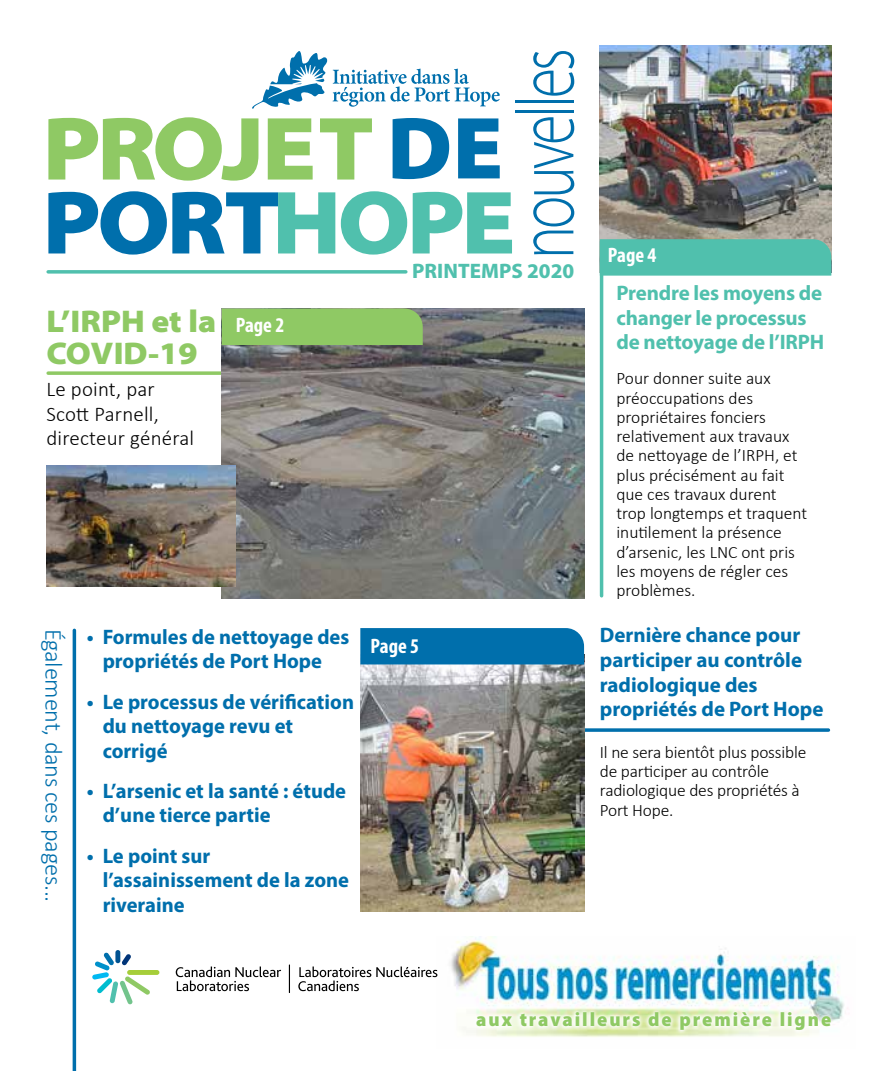
<style>
.page{position:relative;width:882px;height:1071px;background:#fff}
.page>*{position:absolute;margin:0;border:0;box-sizing:border-box;transform-origin:0 0}
.t1{font:31.5px/31.5px "Myriad Variable Concept";letter-spacing:.255em;color:#8fc964}
.t2{font:300 24.5px "Calibri";letter-spacing:-.01em;color:#006fac}
.t3{font:21px/24.5px "Myriad Variable Concept";letter-spacing:.19em;color:#006fac}
.t4{font:21px/24.5px "Myriad Variable Concept";letter-spacing:.2em;color:#50c0ad}
.t5{font:300 21px/24.5px "Calibri";letter-spacing:.01em;color:#000}
.t6{font:21px "Myriad Variable Concept";letter-spacing:.08em;color:#fff}
.t7{font:21px "Myriad Variable Concept";letter-spacing:.225em;color:#50c0ad}
.t8{font:19.6px "Myriad Variable Concept";letter-spacing:.295em;color:#8fc964}
.t9{font:300 17.5px/19.2px "Calibri";color:#000}
</style>
<div class="page">
<svg style="left:48px;top:371px;width:174px;height:4px"></svg>
<img style="left:222px;top:309px;width:362px;height:289px">
<svg style="left:584px;top:728px;width:244px;height:4px"></svg>
<img style="left:437px;top:937px;width:411px;height:100px">
<svg style="left:48px;top:117px;width:210px;height:64px"></svg>
<svg style="left:268px;top:118px;width:45px;height:62px"></svg>
<svg style="left:320px;top:118px;width:52px;height:62px"></svg>
<svg style="left:48px;top:191px;width:287px;height:64px"></svg>
<svg style="left:341px;top:191px;width:66px;height:64px"></svg>
<svg style="left:413px;top:192px;width:99px;height:61px"></svg>
<svg style="left:393px;top:118px;width:56px;height:61px"></svg>
<svg style="left:458px;top:118px;width:42px;height:60px"></svg>
<svg style="left:533px;top:117px;width:41px;height:137px"></svg>
<hr style="left:515px;top:110px;width:58px;height:3px;background:#006fac">
<hr style="left:515px;top:100px;width:58px;height:3px;background:#006fac">
<svg style="left:533px;top:51px;width:41px;height:45px"></svg>
<svg style="left:252px;top:51px;width:248px;height:58px"></svg>
<svg style="left:48px;top:270px;width:358px;height:4px"></svg>
<div style="left:115px;top:950px;width:5px;height:13px;background:#005291;border-radius:2px"></div>
<div style="left:127px;top:970px;width:32px;height:5px;background:#a6ce39;border-radius:2px"></div>
<svg style="left:92px;top:952px;width:58px;height:52px"></svg>
<svg style="left:176px;top:967px;width:105px;height:24px"></svg>
<svg style="left:298px;top:967px;width:139px;height:24px"></svg>
<svg style="left:289px;top:965px;width:1px;height:28px"></svg>
<img style="left:600px;top:45px;width:231px;height:194px">
<img style="left:360px;top:664px;width:224px;height:247px">
<svg style="left:472px;top:1008px;width:363px;height:27px"></svg>
<div style="left:600px;top:239px;width:231px;height:37px;background:#50c0ad"></div>
<div style="left:360px;top:628px;width:224px;height:36px;background:#006fac"></div>
<div style="left:222px;top:309px;width:201px;height:36px;background:#8fc964"></div>
<hr style="left:600px;top:242px;width:3px;height:354px;background:#50c0ad">
<hr style="left:73px;top:630px;width:3px;height:441px;background:#006fac">
<img style="left:46px;top:465px;width:190px;height:121px">
<h1 class="t1" style="left:46px;top:306px;width:164px">L’IRPH et la<br>COVID-19</h1>
<p class="t5" style="left:46px;top:377px;width:149px">Le point, par<br>Scott Parnell, directeur général</p>
<p class="t6" style="left:236px;top:313px;width:49px">Page 2</p>
<p class="t7" style="left:412px;top:259px;width:159px">PRINTEMPS 2020</p>
<h2 class="t2" style="left:69px;top:629px;width:275px;rotate:90deg">Également, dans ces pages...</h2>
<p class="t3" style="left:87px;top:625px;width:261px;text-align:center">• Formules de nettoyage des propriétés de Port Hope</p>
<p class="t3" style="left:103px;top:689px;width:249px;text-indent:-16px">• Le processus de vérification du nettoyage revu et corrigé</p>
<p class="t3" style="left:103px;top:779px;width:241px;text-indent:-16px">• L’arsenic et la santé :étude d’une tierce partie</p>
<p class="t3" style="left:103px;top:843px;width:244px;text-indent:-16px">• Le point sur l’assainissement de la zone riveraine</p>
<p class="t6" style="left:371px;top:634px;width:49px">Page 5</p>
<p class="t6" style="left:608px;top:243px;width:49px">Page 4</p>
<p class="t4" style="left:616px;top:281px;width:204px">Prendre les moyens de changer le processus de nettoyage de l’IRPH</p>
<p class="t9" style="left:616px;top:369px;width:192px">Pour donner suite aux préoccupations des propriétaires fonciers relativement aux travaux de nettoyage de l’IRPH, et plus précisément au fait que ces travaux durent trop longtemps et traquent inutilement la présence d’arsenic, les LNC ont pris les moyens de régler ces problèmes.</p>
<p class="t3" style="left:600px;top:623px;width:221px">Dernière chance pour participer au contrôle radiologique des propriétés de Port Hope</p>
<p class="t9" style="left:600px;top:742px;width:208px">Il ne sera bientôt plus possible de participer au contrôle radiologique des propriétés à<br>Port Hope.</p>
<p class="t8" style="left:476px;top:1008px;width:353px">aux travailleurs de première ligne</p>
</div>
